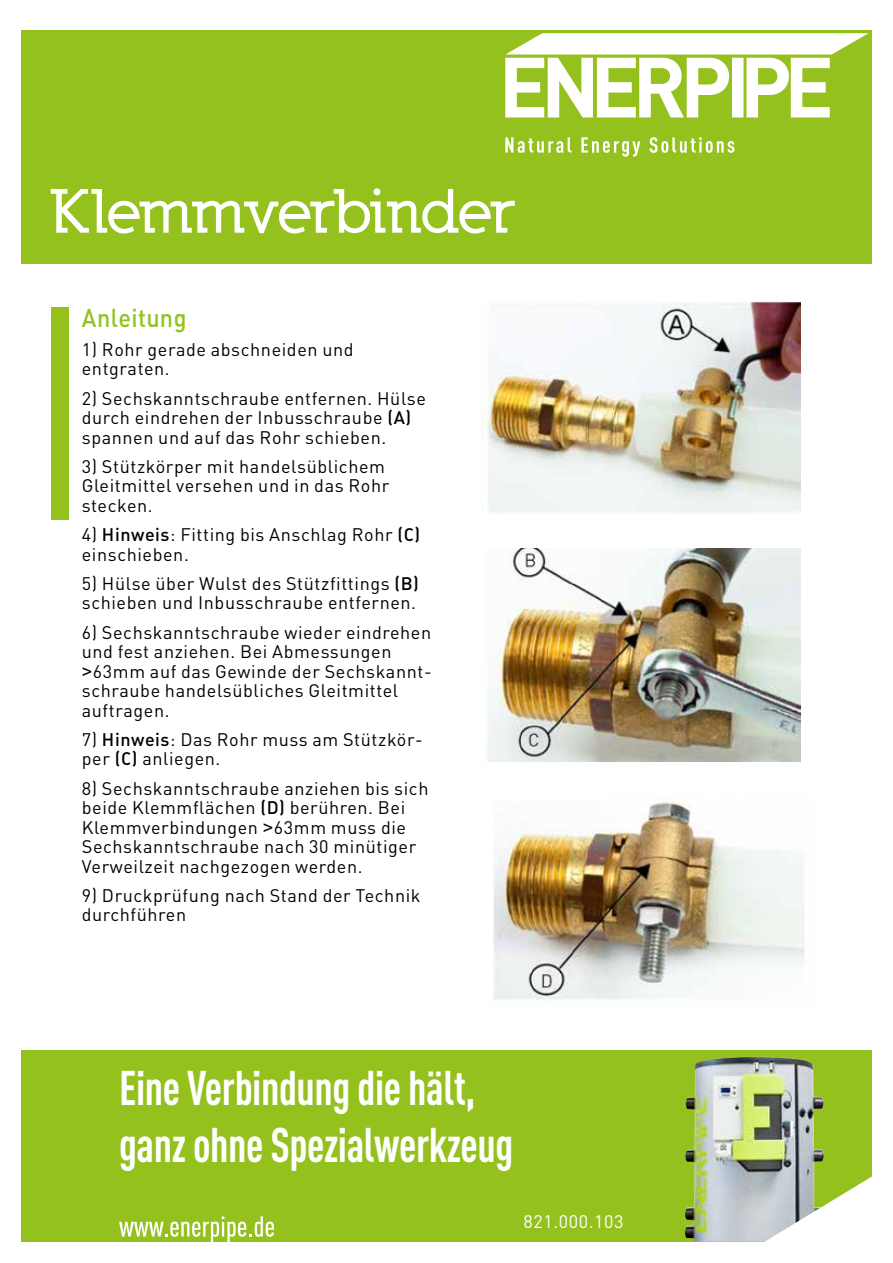
<style>
.page{position:relative;width:893px;height:1263px;background:#fff}
.page>*{position:absolute;margin:0;border:0;box-sizing:border-box;transform-origin:0 0}
.t1{font:61.35px "Nilland";letter-spacing:.005em;color:#fff}
.t2{font:700 48px/57px "DIN Cond";letter-spacing:-.01em;color:#fff;scale:.92 1}
.t3{font:500 25.5px "DIN Pro";letter-spacing:.015em;color:#95c11f;scale:.92 1}
.t4{font:18px/19.5px "DIN";letter-spacing:.035em;color:#000}
.t5{font:18px "DIN";letter-spacing:.035em;color:#fff}
.s1{font-family:"DIN Medium Alternate"}
.s2{font-family:"Arial"}
</style>
<div class="page">
<div style="left:21px;top:30px;width:851px;height:234px;background:#95c11f"></div>
<div style="left:21px;top:1050px;width:851px;height:191px;background:#95c11f"></div>
<svg style="left:505px;top:137px;width:229px;height:20px"></svg>
<svg style="left:505px;top:33px;width:364px;height:84px"></svg>
<svg style="left:119px;top:1216px;width:155px;height:26px"></svg>
<img style="left:685px;top:1057px;width:61px;height:95px">
<svg style="left:730px;top:1169px;width:142px;height:73px;background:#c9d3c0"></svg>
<div style="left:51px;top:307px;width:17px;height:212px;background:#95c11f"></div>
<svg style="left:50px;top:188px;width:465px;height:46px"></svg>
<img style="left:484px;top:302px;width:317px;height:210px">
<img style="left:487px;top:549px;width:314px;height:212px">
<img style="left:493px;top:800px;width:312px;height:201px">
<h1 class="t1" style="left:51px;top:175px;width:465px">Klemmverbinder</h1>
<h3 class="t3" style="left:82px;top:300px;width:115px">Anleitung</h3>
<p class="t4" style="left:82px;top:339px;width:273px">1) Rohr gerade abschneiden und entgraten.</p>
<p class="t4" style="left:82px;top:388px;width:346px">2) Sechskanntschraube entfernen. Hülse durch eindrehen der Inbusschraube <span class="s1">(A) </span>spannen und auf das Rohr schieben.</p>
<p class="t4" style="left:82px;top:456px;width:309px">3) Stützkörper mit handelsüblichem<br>Gleitmittel versehen und in das Rohr stecken.</p>
<p class="t4" style="left:82px;top:525px;width:340px">4) <span class="s1">Hinweis</span>: Fitting bis Anschlag Rohr <span class="s1">(C) </span>einschieben.</p>
<p class="t4" style="left:82px;top:573px;width:339px">5) Hülse über Wulst des Stützfittings <span class="s1">(B) </span>schieben und Inbusschraube entfernen.</p>
<p class="t4" style="left:82px;top:622px;width:351px">6) Sechskanntschraube wieder eindrehen und fest anziehen. Bei Abmessungen <span class="s2">&gt;</span>63mm auf das Gewinde der Sechskannt&shy;schraube handelsübliches Gleitmittel auftragen.</p>
<p class="t4" style="left:82px;top:729px;width:342px">7) <span class="s1">Hinweis</span>: Das Rohr muss am Stützkör&shy;per <span class="s1">(C)</span> anliegen.</p>
<p class="t4" style="left:82px;top:778px;width:348px">8) Sechskanntschraube anziehen bis sich beide Klemmflächen <span class="s1">(D)</span> berühren. Bei Klemmverbindungen <span class="s2">&gt;</span>63mm muss die Sechskanntschraube nach 30 minütiger Verweilzeit nachgezogen werden.</p>
<p class="t4" style="left:82px;top:885px;width:340px">9) Druckprüfung nach Stand der Technik durchführen</p>
<h2 class="t2" style="left:119px;top:1058px;width:430px">Eine Verbindung die hält, ganz ohne Spezialwerkzeug</h2>
<p class="t5" style="left:523px;top:1210px;width:102px">821.000.103</p>
</div>
